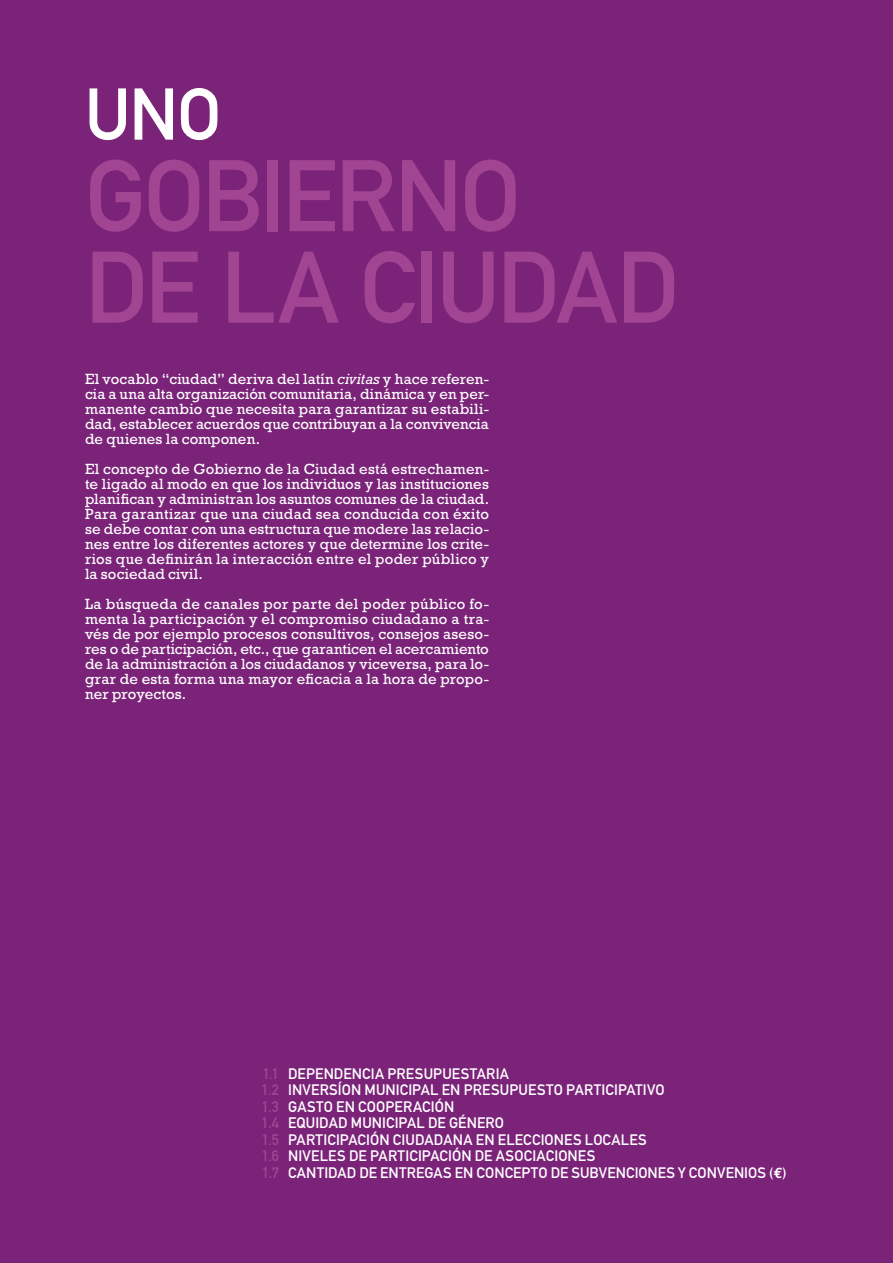
<style>
.page{position:relative;width:893px;height:1263px;background:#7b2379}
.page>*{position:absolute;margin:0;border:0;box-sizing:border-box;transform-origin:0 0}
.t1{font:99.75px/91.5px "DIN Mittelschrift Alternate";letter-spacing:-.025em;color:#a14593}
.t2{font:72px "DIN Mittelschrift Alternate";color:#fff}
.t3{font:15px/15px "Rockwell Std";letter-spacing:.01em;color:#fff;text-align:justify}
.t4{font:15px/16.5px "DIN Mittelschrift Alternate";letter-spacing:.01em;color:#fff}
.s1{font-style:italic}
.s2{color:#a14593}
.s3{font-family:"Euro Mono";font-weight:700}
</style>
<div class="page">
<h2 class="t2" style="left:85px;top:72px;width:138px">UNO</h2>
<h1 class="t1" style="left:85px;top:150px;width:596px">GOBIERNO<br>DE LA CIUDAD</h1>
<p class="t3" style="left:85px;top:371px;width:405px">El vocablo “ciudad” deriva del latín <span class="s1">civitas</span> y hace referen&shy;cia a una alta organización comunitaria, dinámica y en per&shy;manente cambio que necesita para garantizar su estabili&shy;dad, establecer acuerdos que contribuyan a la convivencia de quienes la componen.</p>
<p class="t3" style="left:85px;top:461px;width:405px">El concepto de Gobierno de la Ciudad está estrechamen&shy;te ligado al modo en que los individuos y las instituciones planifican y administran los asuntos comunes de la ciudad.<br>Para garantizar que una ciudad sea conducida con éxito se debe contar con una estructura que modere las relacio&shy;nes entre los diferentes actores y que determine los crite&shy;rios que definirán la interacción entre el poder público y la sociedad civil.</p>
<p class="t3" style="left:85px;top:596px;width:405px">La búsqueda de canales por parte del poder público fo&shy;menta la participación y el compromiso ciudadano a tra&shy;vés de por ejemplo procesos consultivos, consejos aseso&shy;res o de participación, etc., que garanticen el acercamiento de la administración a los ciudadanos y viceversa, para lo&shy;grar de esta forma una mayor eficacia a la hora de propo&shy;ner proyectos.</p>
<p class="t4" style="left:262px;top:1065px;width:527px"><span class="s2">1.1</span> DEPENDENCIA PRESUPUESTARIA<br><span class="s2">1.2</span> INVERSÍON MUNICIPAL EN PRESUPUESTO PARTICIPATIVO<br><span class="s2">1.3</span> GASTO EN COOPERACIÓN<br><span class="s2">1.4</span> EQUIDAD MUNICIPAL DE GÉNERO<br><span class="s2">1.5</span> PARTICIPACIÓN CIUDADANA EN ELECCIONES LOCALES<br><span class="s2">1.6</span> NIVELES DE PARTICIPACIÓN DE ASOCIACIONES<br><span class="s2">1.7</span> CANTIDAD DE ENTREGAS EN CONCEPTO DE SUBVENCIONES Y CONVENIOS (<span class="s3">€</span>)</p>
</div>
